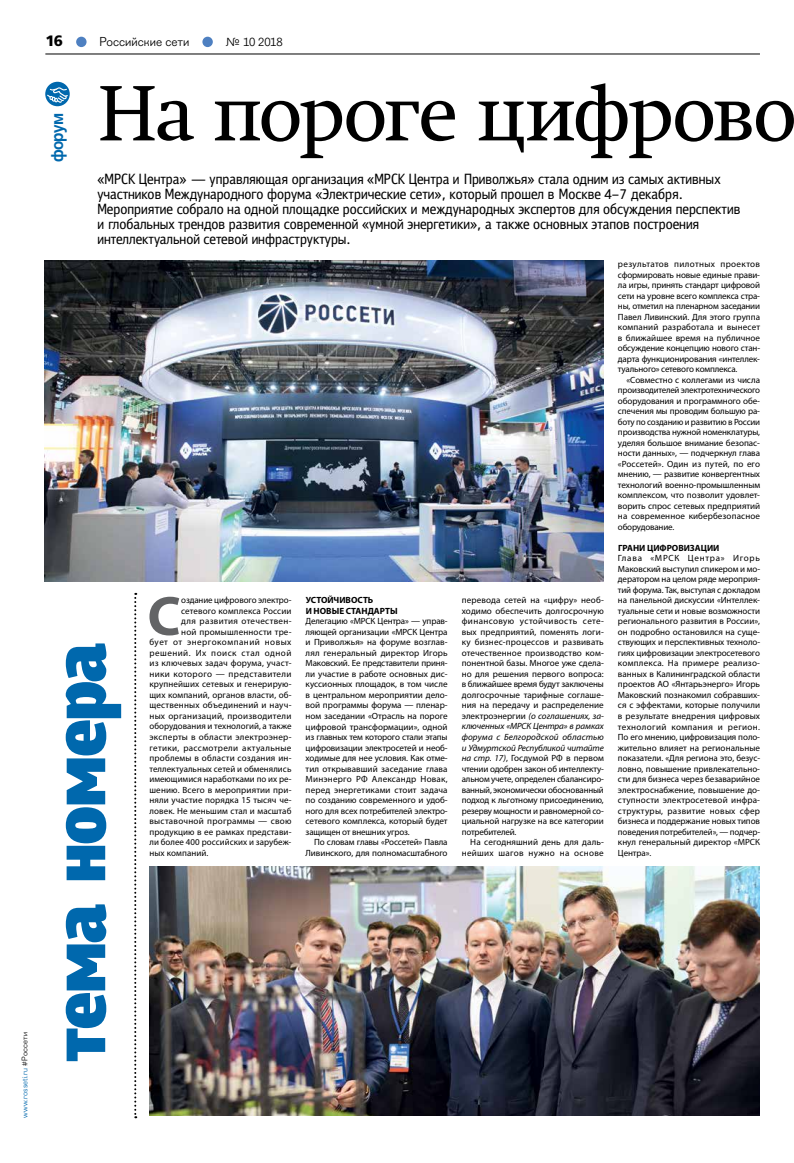
<style>
.page{position:relative;width:794px;height:1163px;background:#fff}
.page>*{position:absolute;margin:0;border:0;box-sizing:border-box;transform-origin:0 0}
.t1{font:77.5px "Swift C";letter-spacing:-.03em;color:#000}
.t2{font:700 55.7px "Myriad Pro";color:#636466}
.t3{font:17px "Free Set Demi C";letter-spacing:-.04em;color:#0068ad;scale:.9 1}
.t4{font:15px "Free Set Bold C";color:#000}
.t5{font:12.6px "Figgins Sans";letter-spacing:-.005em;color:#000}
.t6{font:9px/10.5px "Myriad Pro";letter-spacing:.01em;color:#000;text-align:justify}
.t7{font:9px/10.5px "Myriad Pro";letter-spacing:-.01em;color:#000;text-align:right}
.t8{font:9px "Myriad Pro";letter-spacing:.05em;color:#000}
.t9{font:9px "Myriad Pro";letter-spacing:.03em;color:#000}
.t10{font:700 9px/10.5px "Myriad Pro";color:#000}
.t11{font:9px "Myriad Pro";letter-spacing:.04em;color:#000}
.t12{font:9px "Myriad Pro";letter-spacing:.035em;color:#000}
.t13{font:8px "Figgins Sans";letter-spacing:.015em;color:#0068ad}
.s1{font-style:italic}
.s2{color:#000}
</style>
<div class="page">
<hr style="left:45px;top:54px;width:715px;height:1px;background:#000">
<svg style="left:134px;top:592px;width:2px;height:525px"></svg>
<img style="left:45px;top:261px;width:559px;height:320px">
<img style="left:149px;top:866px;width:611px;height:248px">
<div style="left:45px;top:82px;width:25px;height:24px;background:#0068ad;border-radius:50%"></div>
<svg style="left:47px;top:87px;width:21px;height:16px"></svg>
<div style="left:76px;top:37px;width:11px;height:10px;background:#4e80c1;border-radius:50%"></div>
<div style="left:202px;top:37px;width:11px;height:10px;background:#4e80c1;border-radius:50%"></div>
<h3 class="t4" style="left:45px;top:33px;width:19px">16</h3>
<h3 class="t5" style="left:100px;top:35px;width:91px">Российские сети</h3>
<h3 class="t5" style="left:226px;top:35px;width:59px">№ 10 2018</h3>
<h3 class="t3" style="left:48px;top:162px;width:56px;rotate:-90deg">форум</h3>
<h1 class="t1" style="left:98px;top:68px;width:699px">На пороге цифрово</h1>
<h2 class="t2" style="left:147px;top:579px;width:35px">С</h2>
<p class="t7" style="left:181px;top:595px;width:112px">оздание цифрового электро-</p>
<p class="t6" style="left:181px;top:605px;width:112px">сетевого комплекса России</p>
<p class="t9" style="left:181px;top:615px;width:112px">для развития отечествен-</p>
<p class="t6" style="left:181px;top:626px;width:112px">ной промышленности тре-</p>
<p class="t8" style="left:149px;top:636px;width:143px">бует от энергокомпаний новых</p>
<p class="t8" style="left:149px;top:647px;width:143px">решений. Их поиск стал одной</p>
<p class="t6" style="left:149px;top:658px;width:143px">из ключевых задач форума, участ-</p>
<p class="t12" style="left:149px;top:668px;width:143px">ники которого — представители</p>
<p class="t6" style="left:149px;top:679px;width:143px">крупнейших сетевых и генерирую-</p>
<p class="t6" style="left:149px;top:689px;width:143px">щих компаний, органов власти, об-</p>
<p class="t6" style="left:149px;top:700px;width:143px">щественных объединений и науч-</p>
<p class="t6" style="left:149px;top:710px;width:143px">ных организаций, производители</p>
<p class="t6" style="left:149px;top:721px;width:143px">оборудования и технологий, а также</p>
<p class="t6" style="left:149px;top:731px;width:143px">эксперты в области электроэнер-</p>
<p class="t11" style="left:149px;top:741px;width:143px">гетики, рассмотрели актуальные</p>
<p class="t6" style="left:149px;top:752px;width:143px">проблемы в области создания ин-</p>
<p class="t6" style="left:149px;top:763px;width:143px">теллектуальных сетей и обменялись</p>
<p class="t6" style="left:149px;top:773px;width:143px">имеющимися наработками по их ре-</p>
<p class="t6" style="left:149px;top:784px;width:143px">шению. Всего в мероприятии при-</p>
<p class="t6" style="left:149px;top:794px;width:143px">няли участие порядка 15 тысяч че-</p>
<p class="t6" style="left:149px;top:805px;width:143px">ловек. Не меньшим стал и масштаб</p>
<p class="t9" style="left:149px;top:815px;width:143px">выставочной программы — свою</p>
<p class="t6" style="left:149px;top:826px;width:143px">продукцию в ее рамках представи-</p>
<p class="t6" style="left:149px;top:836px;width:143px">ли более 400 российских и зарубеж-</p>
<p class="t6" style="left:149px;top:847px;width:60px">ных компаний.</p>
<p class="t10" style="left:306px;top:594px;width:94px">УСТОЙЧИВОСТЬ<br>И НОВЫЕ СТАНДАРТЫ</p>
<p class="t6" style="left:306px;top:616px;width:143px">Делегацию «МРСК Центра» — управ&shy;ляющей организации «МРСК Центра и Приволжья» на форуме возглав&shy;лял генеральный директор Игорь Маковский. Ее представители приня&shy;ли участие в работе основных дис&shy;куссионных площадок, в том числе в центральном мероприятии дело&shy;вой программы форума — пленар&shy;ном заседании «Отрасль на пороге цифровой трансформации», одной из главных тем которого стали этапы цифровизации электросетей и необ&shy;ходимые для нее условия. Как отме&shy;тил открывавший заседание глава Минэнерго РФ Александр Новак, перед энергетиками стоит задача по созданию современного и удоб&shy;ного для всех потребителей электро&shy;сетевого комплекса, который будет защищен от внешних угроз.</p>
<p class="t7" style="left:306px;top:836px;width:143px">По словам главы «Россетей» Павла<br>Ливинского, для полномасштабного</p>
<p class="t6" style="left:462px;top:595px;width:144px">перевода сетей на «цифру» необ&shy;ходимо обеспечить долгосрочную финансовую устойчивость сете&shy;вых предприятий, поменять логи&shy;ку бизнес-процессов и развивать отечественное производство ком&shy;понентной базы. Многое уже сдела&shy;но для решения первого вопроса: в ближайшее время будут заключены долгосрочные тарифные соглаше&shy;ния на передачу и распределение электроэнергии <span class="s1">(о соглашениях, за&shy;ключенных «МРСК Центра» в рамках форума с Белгородской областью и Удмуртской Республикой читайте на стр. 17)</span>, Госдумой РФ в первом чтении одобрен закон об интеллекту&shy;альном учете, определен сбалансиро&shy;ванный, экономически обоснованный подход к льготному присоединению, резерву мощности и равномерной со&shy;циальной нагрузке на все категории потребителей.</p>
<p class="t6" style="left:462px;top:836px;width:143px;text-align:right">На сегодняшний день для даль&shy;нейших шагов нужно на основе</p>
<p class="t6" style="left:618px;top:259px;width:144px">результатов пилотных проектов сформировать новые единые прави&shy;ла игры, принять стандарт цифровой сети на уровне всего комплекса стра&shy;ны, отметил на пленарном заседании Павел Ливинский. Для этого группа компаний разработала и вынесет в ближайшее время на публичное обсуждение концепцию нового стан&shy;дарта функционирования «интеллек&shy;туального» сетевого комплекса.</p>
<p class="t6" style="left:618px;top:374px;width:144px;text-indent:9px">«Совместно с коллегами из числа производителей электротехнического оборудования и программного обе&shy;спечения мы проводим большую ра&shy;боту по созданию и развитию в России производства нужной номенклатуры, уделяя большое внимание безопас&shy;ности данных», — подчеркнул глава «Россетей». Один из путей, по его мнению, — развитие конвергентных технологий военно--промышленным комплексом, что позволит удовлет&shy;ворить спрос сетевых предприятий на современное кибербезопасное оборудование.</p>
<p class="t10" style="left:618px;top:542px;width:103px">ГРАНИ ЦИФРОВИЗАЦИИ</p>
<p class="t6" style="left:618px;top:553px;width:144px">Глава «МРСК Центра» Игорь Маковский выступил спикером и мо&shy;дератором на целом ряде мероприя&shy;тий форума. Так, выступая с докладом на панельной дискуссии «Интеллек&shy;туальные сети и новые возможности регионального развития в России», он подробно остановился на суще&shy;ствующих и перспективных техноло&shy;гиях цифровизации электросетевого комплекса. На примере реализо&shy;ванных в Калининградской области проектов АО «Янтарьэнерго» Игорь Маковский познакомил собравших&shy;ся с эффектами, которые получили в результате внедрения цифровых технологий компания и регион.<br>По его мнению, цифровизация поло&shy;жительно влияет на региональные показатели. «Для региона это, безус&shy;ловно, повышение привлекательно&shy;сти для бизнеса через безаварийное электроснабжение, повышение до&shy;ступности электросетевой инфра&shy;структуры, развитие новых сфер бизнеса и поддержание новых типов поведения потребителей», — подчер&shy;кнул генеральный директор «МРСК Центра».</p>
<p class="t13" style="left:20px;top:1117px;width:87px;rotate:-90deg">www.rosseti.ru <span class="s2">#Россети</span></p>
</div>
